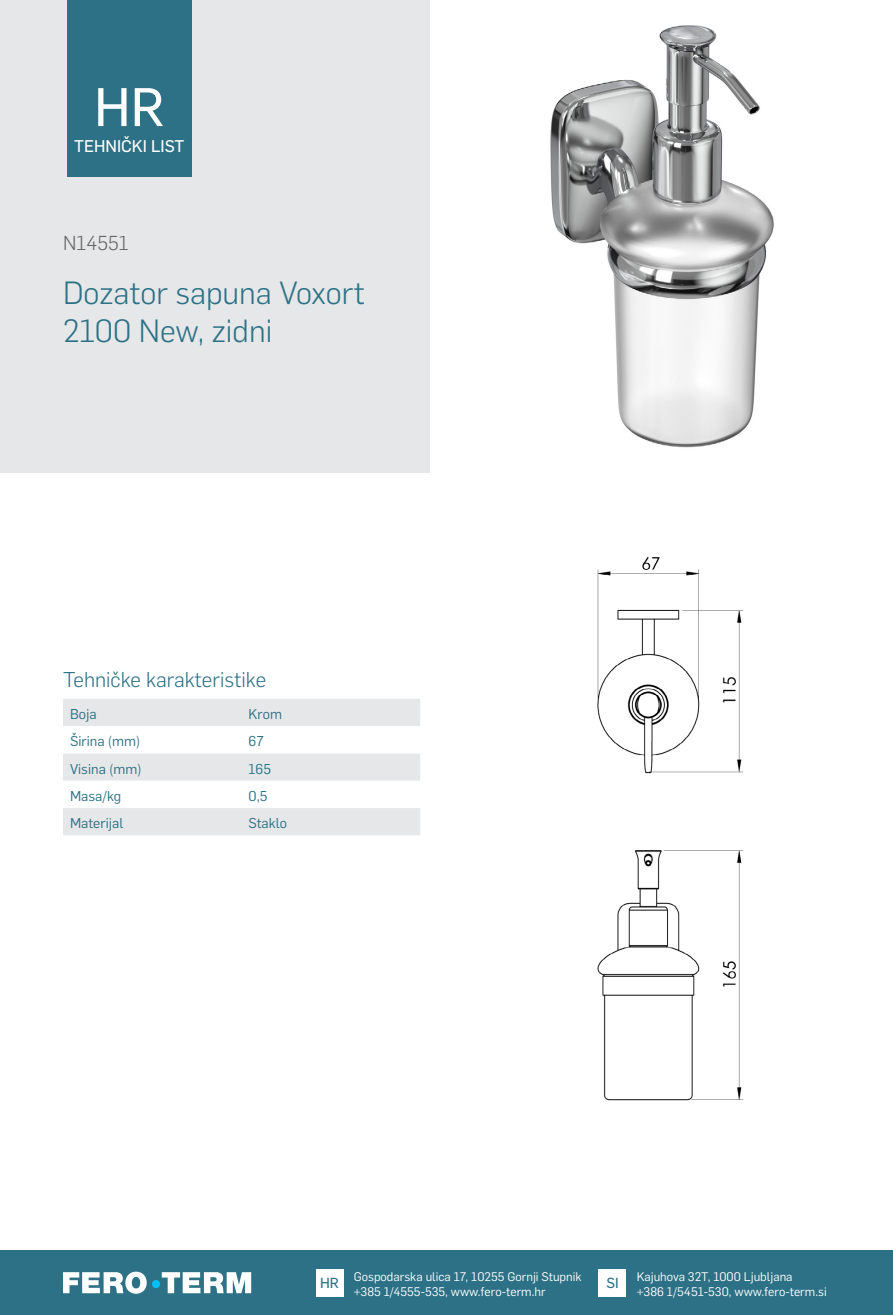
<style>
.page{position:relative;width:893px;height:1315px;background:#fff}
.page>*{position:absolute;margin:0;border:0;box-sizing:border-box;transform-origin:0 0}
.t1{font:53.2px "Flama Basic";color:#fff}
.t2{font:300 31.5px/37.8px "Flama";color:#2c7185}
.t3{font:300 21px "Flama";color:#2c7185}
.t4{font:300 19.78px "Flama";color:#636466}
.t5{font:16.62px "Flama Basic";color:#fff}
.t6{font:14.35px "Flama Basic";color:#2c7185}
.t7{font:14px "Flama";color:#2c7185}
.t8{font:12.25px/15.8px "Flama";color:#fff}
</style>
<div class="page">
<div style="left:0;top:1250px;width:893px;height:65px;background:#2c7185"></div>
<div style="left:316px;top:1269px;width:27px;height:27px;background:#fff"></div>
<div style="left:599px;top:1269px;width:27px;height:27px;background:#fff"></div>
<svg style="left:63px;top:1271px;width:188px;height:22px"></svg>
<div style="left:152px;top:1280px;width:8px;height:8px;background:#00c0f3;border-radius:50%"></div>
<div style="left:0;top:0;width:430px;height:472px;background:#e6e7e8"></div>
<div style="left:67px;top:0;width:124px;height:177px;background:#2c7185"></div>
<div style="left:63px;top:699px;width:357px;height:136px;background:#e6e7e8"></div>
<svg style="left:63px;top:726px;width:357px;height:82px"></svg>
<img style="left:550px;top:25px;width:224px;height:423px">
<img style="left:597px;top:556px;width:147px;height:545px">
<h1 class="t1" style="left:94px;top:70px;width:72px">HR</h1>
<h3 class="t5" style="left:74px;top:134px;width:112px">TEHNIČKI LIST</h3>
<h3 class="t4" style="left:63px;top:229px;width:67px">N14551</h3>
<h2 class="t2" style="left:63px;top:272px;width:303px">Dozator sapuna Voxort<br>2100 New, zidni</h2>
<h3 class="t3" style="left:63px;top:665px;width:205px">Tehničke karakteristike</h3>
<p class="t7" style="left:70px;top:704px;width:28px">Boja</p>
<p class="t7" style="left:249px;top:704px;width:35px">Krom</p>
<p class="t7" style="left:70px;top:732px;width:72px">Širina (mm)</p>
<p class="t7" style="left:249px;top:732px;width:17px">67</p>
<p class="t7" style="left:70px;top:759px;width:73px">Visina (mm)</p>
<p class="t7" style="left:249px;top:759px;width:24px">165</p>
<p class="t7" style="left:70px;top:786px;width:53px">Masa/kg</p>
<p class="t7" style="left:249px;top:786px;width:20px">0,5</p>
<p class="t7" style="left:70px;top:813px;width:55px">Materijal</p>
<p class="t7" style="left:249px;top:813px;width:40px">Staklo</p>
<p class="t6" style="left:320px;top:1272px;width:20px">HR</p>
<p class="t8" style="left:637px;top:1267px;width:191px">Kajuhova 32T, 1000 Ljubljana<br>+386 1/5451-530, www.fero-term.si</p>
<p class="t8" style="left:354px;top:1267px;width:229px">Gospodarska ulica 17, 10255 Gornji Stupnik +385 1/4555-535, www.fero-term.hr</p>
<p class="t6" style="left:606px;top:1272px;width:14px">SI</p>
</div>
